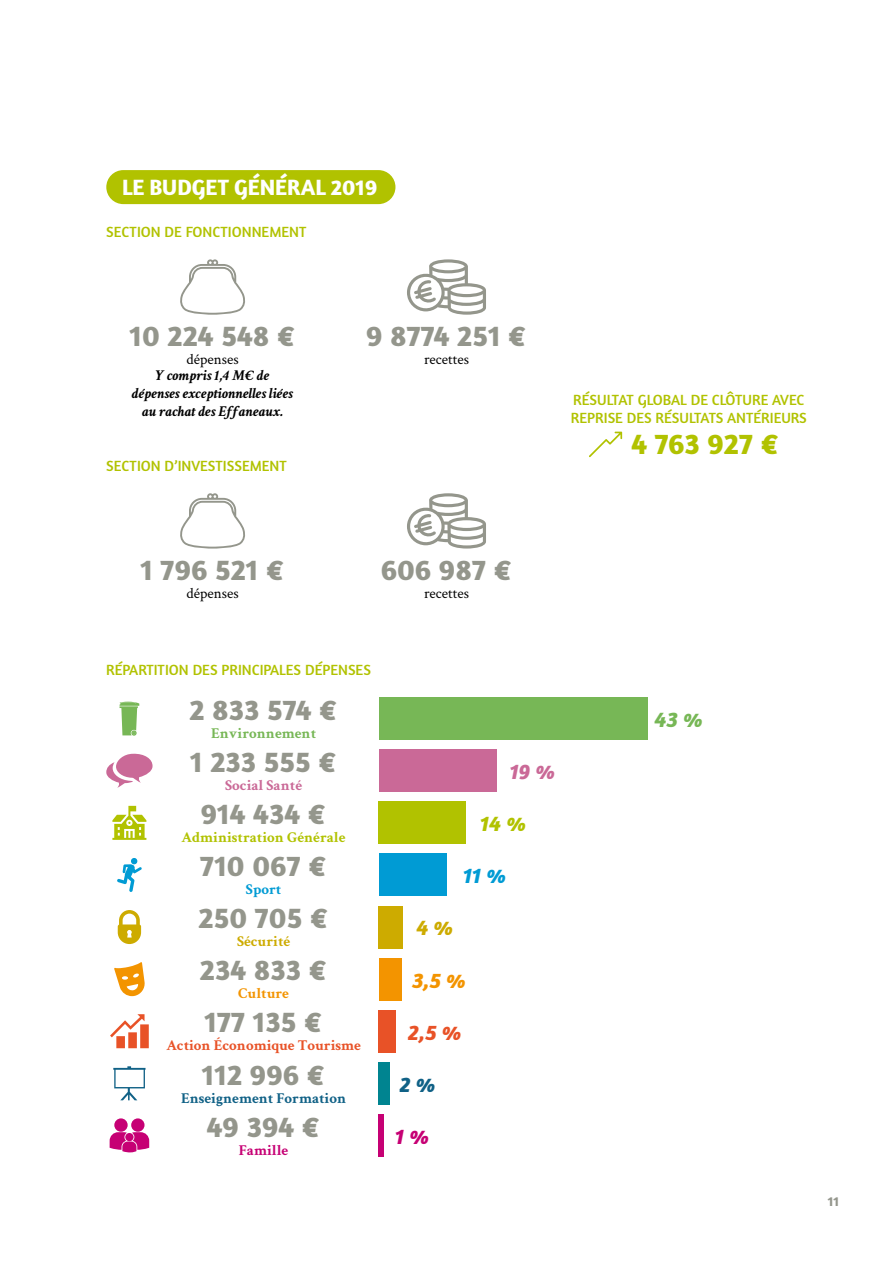
<style>
.page{position:relative;width:893px;height:1263px;background:#fff}
.page>*{position:absolute;margin:0;border:0;box-sizing:border-box;transform-origin:0 0}
.t1{font:700 30px "Amaranth";color:#94968c}
.t2{font:700 30px "Amaranth";color:#b1c200}
.t3{font:700 22.5px "Amaranth";color:#fff}
.t4{font:italic 700 22.5px "Amaranth";color:#f39400}
.t5{font:italic 700 22.5px "Amaranth";color:#e85227}
.t6{font:italic 700 22.5px "Amaranth";color:#77b756}
.t7{font:italic 700 22.5px "Amaranth";color:#ca6997}
.t8{font:italic 700 22.5px "Amaranth";color:#b1c200}
.t9{font:italic 700 22.5px "Amaranth";color:#009bd4}
.t10{font:italic 700 22.5px "Amaranth";color:#cdab00}
.t11{font:italic 700 22.5px "Amaranth";color:#106186}
.t12{font:italic 700 22.5px "Amaranth";color:#c60074}
.t13{font:15px/18px "Amaranth";color:#b1c200}
.t14{font:italic 700 15px/18px "Crimson Text";color:#000;text-align:center}
.t15{font:15px "Crimson Text";color:#000}
.t16{font:700 15px "Crimson Text";color:#e85227}
.t17{font:700 15px "Crimson Text";color:#b1c200}
.t18{font:700 15px "Crimson Text";color:#106186}
.t19{font:700 15px "Crimson Text";color:#77b756}
.t20{font:700 15px "Crimson Text";color:#ca6997}
.t21{font:700 15px "Crimson Text";color:#cdab00}
.t22{font:700 15px "Crimson Text";color:#f39400}
.t23{font:700 15px "Crimson Text";color:#c60074}
.t24{font:700 15px "Crimson Text";color:#009bd4}
.t25{font:700 13.5px "Amaranth";color:#94968c}
</style>
<div class="page">
<div style="left:106px;top:170px;width:289px;height:34px;background:#b1c200;border-radius:17px"></div>
<svg style="left:180px;top:259px;width:65px;height:56px"></svg>
<svg style="left:180px;top:493px;width:65px;height:56px"></svg>
<svg style="left:407px;top:259px;width:79px;height:56px"></svg>
<svg style="left:407px;top:493px;width:79px;height:56px"></svg>
<svg style="left:589px;top:432px;width:33px;height:25px"></svg>
<svg style="left:120px;top:702px;width:19px;height:34px"></svg>
<svg style="left:106px;top:753px;width:47px;height:35px"></svg>
<svg style="left:112px;top:806px;width:34px;height:34px"></svg>
<svg style="left:117px;top:858px;width:25px;height:34px"></svg>
<svg style="left:114px;top:962px;width:31px;height:34px"></svg>
<svg style="left:118px;top:910px;width:23px;height:34px"></svg>
<svg style="left:113px;top:1066px;width:33px;height:34px"></svg>
<svg style="left:110px;top:1014px;width:39px;height:34px"></svg>
<div style="left:114px;top:1118px;width:14px;height:14px;background:#c60074;border-radius:50%"></div>
<div style="left:131px;top:1118px;width:14px;height:14px;background:#c60074;border-radius:50%"></div>
<svg style="left:110px;top:1132px;width:39px;height:20px"></svg>
<div style="left:379px;top:697px;width:269px;height:43px;background:#77b756"></div>
<div style="left:379px;top:749px;width:117px;height:43px;background:#ca6997"></div>
<div style="left:379px;top:802px;width:87px;height:42px;background:#b1c200"></div>
<div style="left:379px;top:854px;width:68px;height:42px;background:#009bd4"></div>
<div style="left:379px;top:906px;width:24px;height:42px;background:#cdab00"></div>
<div style="left:379px;top:958px;width:23px;height:42px;background:#f39400"></div>
<div style="left:379px;top:1010px;width:17px;height:42px;background:#e85227"></div>
<div style="left:379px;top:1062px;width:11px;height:42px;background:#008490"></div>
<div style="left:379px;top:1114px;width:5px;height:43px;background:#c60074"></div>
<h2 class="t3" style="left:122px;top:173px;width:257px">LE BUDGET GÉNÉRAL 2019</h2>
<p class="t13" style="left:106px;top:222px;width:202px">SECTION DE FONCTIONNEMENT</p>
<h1 class="t1" style="left:129px;top:316px;width:168px">10 224 548 €</h1>
<p class="t15" style="left:187px;top:349px;width:54px">dépenses</p>
<p class="t14" style="left:132px;top:366px;width:163px">Y compris 1,4 M€ de dépenses exceptionnelles liées au rachat des Effaneaux.</p>
<p class="t13" style="left:106px;top:456px;width:182px">SECTION D’INVESTISSEMENT</p>
<h1 class="t1" style="left:366px;top:316px;width:162px">9 8774 251 €</h1>
<p class="t15" style="left:424px;top:349px;width:46px">recettes</p>
<p class="t13" style="left:571px;top:390px;width:238px">RÉSULTAT GLOBAL DE CLÔTURE AVEC<br>REPRISE DES RÉSULTATS ANTÉRIEURS</p>
<h1 class="t2" style="left:631px;top:425px;width:149px">4 763 927 €</h1>
<h1 class="t1" style="left:140px;top:550px;width:146px">1 796 521 €</h1>
<p class="t15" style="left:187px;top:582px;width:54px">dépenses</p>
<h1 class="t1" style="left:381px;top:550px;width:133px">606 987 €</h1>
<p class="t15" style="left:424px;top:582px;width:46px">recettes</p>
<p class="t13" style="left:106px;top:660px;width:266px">RÉPARTITION DES PRINCIPALES DÉPENSES</p>
<h1 class="t1" style="left:189px;top:691px;width:150px">2 833 574 €</h1>
<p class="t19" style="left:211px;top:724px;width:107px">Environnement</p>
<h1 class="t1" style="left:190px;top:743px;width:149px">1 233 555 €</h1>
<p class="t20" style="left:225px;top:776px;width:78px">Social Santé</p>
<h1 class="t1" style="left:201px;top:795px;width:127px">914 434 €</h1>
<p class="t17" style="left:182px;top:828px;width:165px">Administration Générale</p>
<h1 class="t1" style="left:200px;top:847px;width:128px">710 067 €</h1>
<p class="t24" style="left:246px;top:880px;width:37px">Sport</p>
<h1 class="t1" style="left:199px;top:899px;width:132px">250 705 €</h1>
<p class="t21" style="left:237px;top:932px;width:55px">Sécurité</p>
<h1 class="t1" style="left:200px;top:951px;width:129px">234 833 €</h1>
<p class="t22" style="left:238px;top:984px;width:52px">Culture</p>
<h1 class="t1" style="left:204px;top:1003px;width:120px">177 135 €</h1>
<p class="t16" style="left:166px;top:1036px;width:196px">Action Économique Tourisme</p>
<h1 class="t1" style="left:202px;top:1055px;width:125px">112 996 €</h1>
<p class="t18" style="left:181px;top:1088px;width:167px">Enseignement Formation</p>
<h1 class="t1" style="left:207px;top:1107px;width:115px">49 394 €</h1>
<p class="t23" style="left:239px;top:1141px;width:51px">Famille</p>
<h2 class="t7" style="left:510px;top:758px;width:47px">19 %</h2>
<h2 class="t8" style="left:480px;top:810px;width:48px">14 %</h2>
<h2 class="t9" style="left:463px;top:862px;width:45px">11 %</h2>
<h2 class="t10" style="left:417px;top:914px;width:39px">4 %</h2>
<h2 class="t4" style="left:412px;top:966px;width:55px">3,5 %</h2>
<h2 class="t5" style="left:408px;top:1018px;width:55px">2,5 %</h2>
<h2 class="t11" style="left:400px;top:1070px;width:38px">2 %</h2>
<h2 class="t12" style="left:395px;top:1122px;width:36px">1 %</h2>
<h2 class="t6" style="left:655px;top:706px;width:50px">43 %</h2>
<p class="t25" style="left:828px;top:1193px;width:13px">11</p>
</div>
